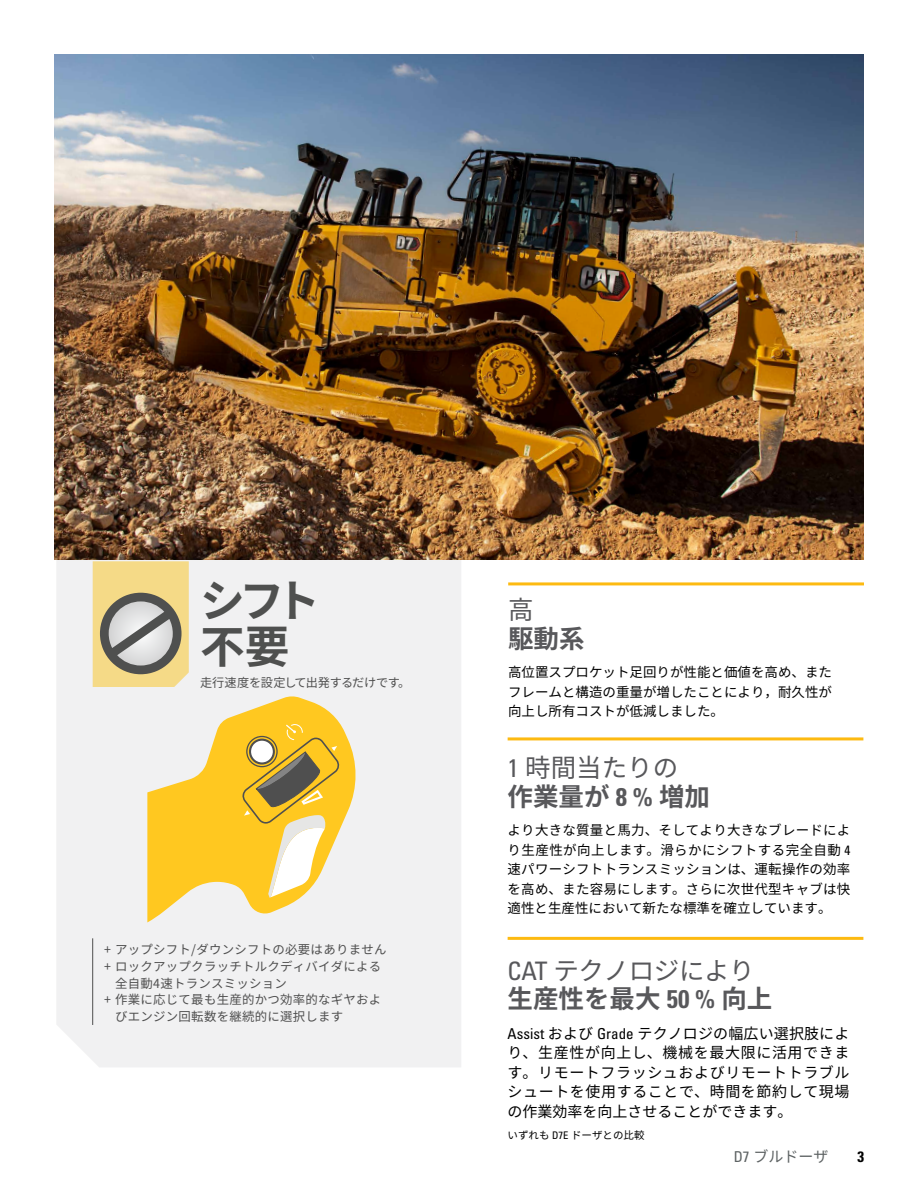
<style>
.page{position:relative;width:918px;height:1188px;background:#fff}
.page>*{position:absolute;margin:0;border:0;box-sizing:border-box;transform-origin:0 0}
.t1{font:700 44.7px/45.9px "Noto Sans CJ Kjp";color:#4f504f}
.t2{font:25.5px/28.5px "Noto Sans CJ Kjp";letter-spacing:-.015em;color:#58585b}
.t3{font:700 25.5px "Noto Sans CJ Kjp";color:#58585b}
.t4{font:15px/19.5px "Noto Sans CJ Kjp";letter-spacing:.04em;color:#000;text-align:justify}
.t5{font:15px "Noto Sans CJ Kjp";color:#5d6263}
.t6{font:15px "Univers LTCYR 67 Bold Cond";color:#000}
.t7{font:13.5px/19.5px "Noto Sans CJ Kjp";color:#000;text-align:justify}
.t8{font:12.45px "Noto Sans CJ Kjp";letter-spacing:.02em;color:#4f4f4f}
.t9{font:12.15px "Noto Sans CJ Kjp";letter-spacing:-.02em;color:#4f4f4f}
.t10{font:10.5px "Noto Sans CJ Kjp";color:#000}
.s1{font-family:"Univers LTCYR 57";font-stretch:condensed}
.s2{font-weight:700}
.s3{font-family:"Univers LTCYR 67 Bold Cond"}
</style>
<div class="page">
<div style="left:57px;top:560px;width:404px;height:507px;background:#f1f1f2"></div>
<hr style="left:92px;top:938px;width:1px;height:87px;background:#4f4f4f">
<svg style="left:93px;top:561px;width:96px;height:126px;background:#cdbe8f"></svg>
<svg style="left:147px;top:696px;width:211px;height:226px"></svg>
<svg style="left:238px;top:696px;width:102px;height:202px"></svg>
<img style="left:54px;top:54px;width:810px;height:506px">
<hr style="left:508px;top:737px;width:355px;height:3px;background:#fdba11">
<hr style="left:508px;top:937px;width:355px;height:3px;background:#fdba11">
<hr style="left:508px;top:582px;width:356px;height:3px;background:#fdba11">
<h1 class="t1" style="left:200px;top:579px;width:122px">シフト不要</h1>
<p class="t9" style="left:200px;top:676px;width:212px">走行速度を設定して出発するだけです。</p>
<p class="t8" style="left:104px;top:942px;width:284px">+ アップシフト/ダウンシフトの必要はありません</p>
<p class="t8" style="left:104px;top:959px;width:279px">+ ロックアップクラッチトルクディバイダによる</p>
<p class="t8" style="left:115px;top:976px;width:173px">全自動4速トランスミッション</p>
<p class="t8" style="left:104px;top:993px;width:279px">+ 作業に応じて最も生産的かつ効率的なギヤおよ</p>
<p class="t8" style="left:115px;top:1010px;width:230px">びエンジン回転数を継続的に選択します</p>
<h2 class="t2" style="left:508px;top:596px;width:27px">高</h2>
<h2 class="t3" style="left:508px;top:624px;width:78px">駆動系</h2>
<p class="t7" style="left:508px;top:663px;width:325px">高位置スプロケット足回りが性能と価値を高め、またフレームと構造の重量が増したことにより，耐久性が向上し所有コストが低減しました。</p>
<h2 class="t2" style="left:508px;top:754px;width:204px"><span class="s1">1</span> 時間当たりの<span class="s2">作業量が</span> <span class="s3">8 %</span> <span class="s2">増加</span></h2>
<p class="t7" style="left:508px;top:821px;width:344px">より大きな質量と馬力、そしてより大きなブレードにより生産性が向上します。滑らかにシフトする完全自動 <span class="s1">4</span>速パワーシフトトランスミッションは、運転操作の効率を高め、また容易にします。さらに次世代型キャブは快適性と生産性において新たな標準を確立しています。</p>
<h2 class="t2" style="left:508px;top:957px;width:266px"><span class="s1">CAT</span> テクノロジにより<span class="s2">生産性を最大</span> <span class="s3">50 %</span> <span class="s2">向上</span></h2>
<p class="t4" style="left:508px;top:1024px;width:343px"><span class="s1">Assist</span> および <span class="s1">Grade</span> テクノロジの幅広い選択肢により、生産性が向上し、機械を最大限に活用できます。リモートフラッシュおよびリモートトラブルシュートを使用することで、時間を節約して現場の作業効率を向上させることができます。</p>
<p class="t10" style="left:508px;top:1129px;width:139px">いずれも <span class="s1">D7E</span> ドーザとの比較</p>
<p class="t5" style="left:734px;top:1148px;width:96px"><span class="s1">D7</span> ブルドーザ</p>
<p class="t6" style="left:857px;top:1147px;width:8px">3</p>
</div>
